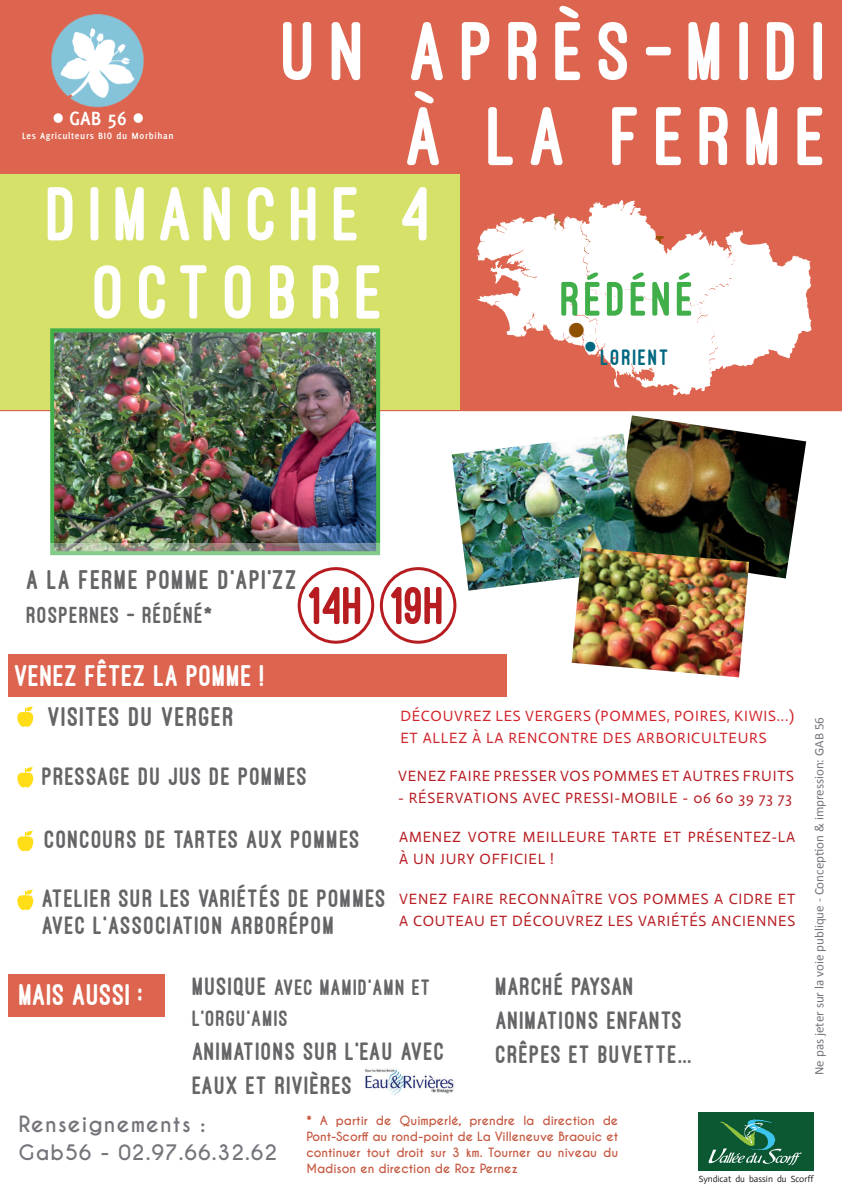
<style>
.page{position:relative;width:842px;height:1191px;background:#fff}
.page>*{position:absolute;margin:0;border:0;box-sizing:border-box;transform-origin:0 0}
.t1{font:800 86px/85px "Ostrich Sans";letter-spacing:.15em;color:#fff;text-align:right}
.t2{font:800 79px/78.1px "Ostrich Sans";letter-spacing:.15em;color:#fff;text-align:center}
.t3{font:800 55px "Ostrich Sans";color:#b71c21}
.t4{font:800 50px "Ostrich Sans";letter-spacing:.08em;color:#40ae49}
.t5{font:800 31px "Ostrich Sans";letter-spacing:.02em;color:#fff}
.t6{font:800 28px "Ostrich Sans";letter-spacing:.05em;color:#656568}
.t7{font:800 26px/34px "Ostrich Sans";letter-spacing:.05em;color:#656568}
.t8{font:800 24px "Ostrich Sans";letter-spacing:.05em;color:#656568}
.t9{font:800 23px/31px "Ostrich Sans";letter-spacing:.05em;color:#656568}
.t10{font:800 23px "Ostrich Sans";letter-spacing:.08em;color:#00677f}
.t11{font:700 21px "Caviar Dreams";letter-spacing:.05em;color:#77737b}
.t12{font:700 21px "Delicious";color:#fff}
.t13{font:700 20px "Caviar Dreams";letter-spacing:.05em;color:#77737b}
.t14{font:800 17px "Delicious";color:#00677f}
.t15{font:15px/22px "Actor";letter-spacing:.05em;color:#b71c21}
.t16{font:15px/22px "Actor";letter-spacing:.05em;color:#d1232a}
.t17{font:13px "Calibri";color:#77737b}
.t18{font:700 12px/16px "Caviar Dreams";color:#c65b44;text-align:justify}
.t19{font:700 10px "Delicious";letter-spacing:.06em;color:#fff}
.t20{font:9px "Actor";color:#231f20}
.s1{font-size:26px}
</style>
<div class="page">
<div style="left:9px;top:654px;width:498px;height:43px;background:#dd644e"></div>
<div style="left:0;top:0;width:842px;height:411px;background:#dd644e"></div>
<div style="left:0;top:174px;width:459px;height:236px;background:#d5e168"></div>
<img style="left:55px;top:333px;width:320px;height:210px">
<div style="left:50px;top:328px;width:330px;height:227px;border:4px solid #40ae49"></div>
<div style="left:31px;top:543px;width:435px;height:103px;background:#fff"></div>
<div style="left:298px;top:567px;width:76px;height:76px;border:3px solid #b71c21;border-radius:50%"></div>
<div style="left:380px;top:567px;width:76px;height:76px;border:3px solid #b71c21;border-radius:50%"></div>
<img style="left:20px;top:8px;width:162px;height:100px">
<div style="left:54px;top:113px;width:9px;height:10px;background:#fff;border-radius:50%"></div>
<div style="left:134px;top:113px;width:9px;height:10px;background:#fff;border-radius:50%"></div>
<svg style="left:477px;top:199px;width:334px;height:196px"></svg>
<div style="left:9px;top:974px;width:156px;height:42px;background:#dd644e"></div>
<svg style="left:17px;top:706px;width:17px;height:21px"></svg>
<svg style="left:17px;top:767px;width:17px;height:20px"></svg>
<svg style="left:17px;top:830px;width:17px;height:21px"></svg>
<svg style="left:17px;top:889px;width:17px;height:21px"></svg>
<img style="left:629px;top:415px;width:177px;height:163px">
<img style="left:452px;top:433px;width:188px;height:157px">
<img style="left:572px;top:547px;width:177px;height:130px">
<img style="left:365px;top:1069px;width:89px;height:27px">
<img style="left:699px;top:1112px;width:115px;height:58px">
<h1 class="t1" style="left:284px;top:9px;width:546px">UN APRÈS-MIDI<br>À LA FERME</h1>
<h2 class="t2" style="left:47px;top:175px;width:386px">DIMANCHE 4<br>OCTOBRE</h2>
<h3 class="t12" style="left:69px;top:106px;width:59px">GAB 56</h3>
<p class="t19" style="left:22px;top:130px;width:153px">Les Agriculteurs BIO du Morbihan</p>
<h3 class="t4" style="left:561px;top:272px;width:135px"><sub>≈</sub>RÉDÉNÉ</h3>
<p class="t14" style="left:585px;top:337px;width:13px">≈</p>
<h3 class="t10" style="left:601px;top:345px;width:69px">LORIENT</h3>
<h3 class="t6" style="left:27px;top:564px;width:272px">A LA FERME POMME D’API’ZZ</h3>
<h3 class="t8" style="left:27px;top:602px;width:188px">ROSPERNES - RÉDÉNÉ*</h3>
<h3 class="t3" style="left:309px;top:576px;width:139px">14H 19H</h3>
<h3 class="t5" style="left:15px;top:659px;width:251px">VENEZ FÊTEZ LA POMME !</h3>
<h3 class="t6" style="left:48px;top:702px;width:188px">VISITES DU VERGER</h3>
<p class="t16" style="left:400px;top:704px;width:395px">DÉCOUVREZ LES VERGERS (POMMES, POIRES, KIWIS...)<br>ET ALLEZ À LA RENCONTRE DES ARBORICULTEURS</p>
<h3 class="t7" style="left:43px;top:759px;width:267px">PRESSAGE DU JUS DE POMMES</h3>
<h3 class="t7" style="left:45px;top:822px;width:317px">CONCOURS DE TARTES AUX POMMES</h3>
<h3 class="t7" style="left:43px;top:885px;width:345px;line-height:27px">ATELIER SUR LES VARIÉTÉS DE POMMES<br>AVEC L’ASSOCIATION ARBORÉPOM</h3>
<p class="t15" style="left:398px;top:765px;width:398px">VENEZ FAIRE PRESSER VOS POMMES ET AUTRES FRUITS</p>
<p class="t15" style="left:398px;top:787px;width:396px">- RÉSERVATIONS AVEC PRESSI-MOBILE - 06 60 39 73 73</p>
<p class="t15" style="left:399px;top:825px;width:398px">AMENEZ VOTRE MEILLEURE TARTE ET PRÉSENTEZ-LA<br>À UN JURY OFFICIEL !</p>
<p class="t15" style="left:399px;top:887px;width:398px">VENEZ FAIRE RECONNAÎTRE VOS POMMES A CIDRE ET<br>A COUTEAU ET DÉCOUVREZ LES VARIÉTÉS ANCIENNES</p>
<h3 class="t5" style="left:20px;top:978px;width:125px">MAIS AUSSI :</h3>
<h3 class="t9" style="left:193px;top:971px;width:240px"><span class="s1">MUSIQUE</span> AVEC MAMID’AMN ET<br>L’ORGU’AMIS</h3>
<h3 class="t7" style="left:193px;top:1034px;width:254px">ANIMATIONS SUR L’EAU AVEC<br>EAUX ET RIVIÈRES</h3>
<h3 class="t7" style="left:496px;top:969px;width:197px">MARCHÉ PAYSAN<br>ANIMATIONS ENFANTS<br>CRÊPES ET BUVETTE...</h3>
<h3 class="t11" style="left:18px;top:1111px;width:189px">Renseignements :</h3>
<h3 class="t13" style="left:18px;top:1140px;width:260px">Gab56 - 02.97.66.32.62</h3>
<p class="t18" style="left:306px;top:1112px;width:313px">* A partir de Quimperlé, prendre la direction de Pont-Scorff au rond-point de La Villeneuve Braouic et continuer tout droit sur 3 km. Tourner au niveau du Madison en direction de Roz Pernez</p>
<p class="t17" style="left:811px;top:1075px;width:359px;rotate:-90deg">Ne pas jeter sur la voie publique - Conception &amp; impression: GAB 56</p>
<p class="t20" style="left:699px;top:1173px;width:116px">Syndicat du bassin du Scorff</p>
</div>
